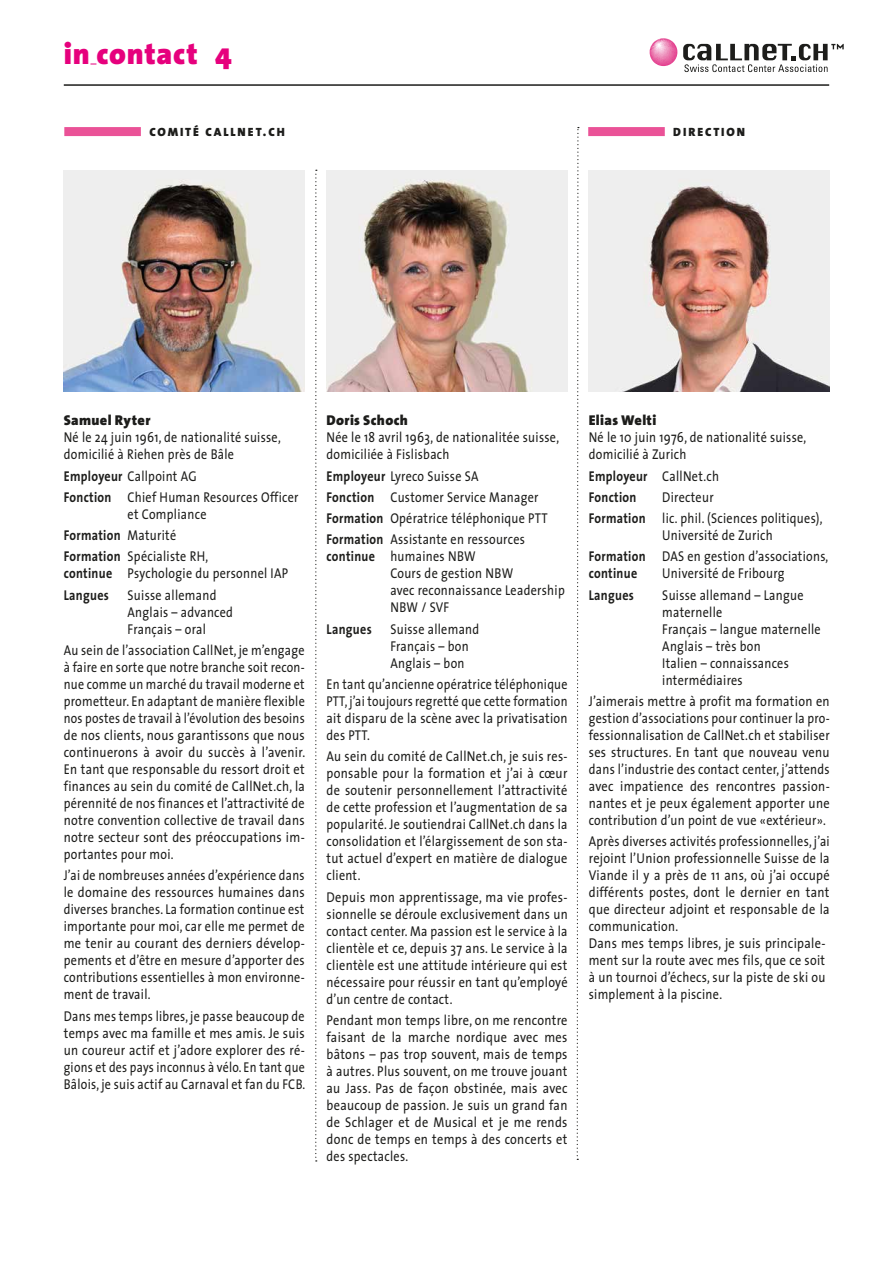
<style>
.page{position:relative;width:893px;height:1263px;background:#fff}
.page>*{position:absolute;margin:0;border:0;box-sizing:border-box;transform-origin:0 0}
.t1{font:900 30px "The Sans";letter-spacing:.025em;color:#e6007d}
.t2{font:14.25px/17px "The Sans";letter-spacing:.025em;color:#1d1d1b;scale:.85 1}
.t3{font:14.25px/17px "The Sans";letter-spacing:.025em;color:#1d1d1b;text-align:justify;scale:.87 1}
.t4{font:14.25px/17px "The Sans";letter-spacing:.025em;color:#1d1d1b;text-align:justify;scale:.84 1}
.t5{font:14.25px/17px "The Sans";letter-spacing:.025em;color:#1d1d1b;text-align:justify;scale:.86 1}
.t6{font:700 14.25px/21.3px "The Sans";letter-spacing:.025em;color:#1d1d1b;scale:.85 1}
.t7{font:900 14.25px "The Sans";letter-spacing:.025em;color:#1d1d1b}
.t8{font:12px "The Sans Black Caps";letter-spacing:.16em;color:#1d1d1b}
.s1{font-weight:700}
.s2{font-weight:400}
</style>
<div class="page">
<svg style="left:650px;top:38px;width:27px;height:28px"></svg>
<svg style="left:683px;top:44px;width:161px;height:28px"></svg>
<hr style="left:64px;top:84px;width:765px;height:2px;background:#1d1d1b">
<div style="left:64px;top:127px;width:77px;height:9px;background:#ea5297"></div>
<div style="left:588px;top:127px;width:77px;height:9px;background:#ea5297"></div>
<img style="left:326px;top:170px;width:241px;height:221px">
<img style="left:588px;top:170px;width:241px;height:221px">
<img style="left:64px;top:170px;width:241px;height:221px">
<svg style="left:315px;top:170px;width:2px;height:991px"></svg>
<svg style="left:576px;top:127px;width:3px;height:1033px"></svg>
<h1 class="t1" style="left:64px;top:28px;width:170px">in contact 4</h1>
<p class="t8" style="left:149px;top:122px;width:137px">COMITÉ CALLNET.CH</p>
<p class="t8" style="left:673px;top:122px;width:73px">DIRECTION</p>
<p class="t7" style="left:64px;top:408px;width:88px">Samuel Ryter</p>
<p class="t2" style="left:64px;top:428px;width:257px">Né le 24 juin 1961, de nationalité suisse, domicilié à Riehen près de Bâle</p>
<p class="t2" style="left:64px;top:465px;width:278px;line-height:21.3px"><span class="s1">Employeur</span> Callpoint AG<br><span class="s1">Fonction</span> Chief Human Resources Officer</p>
<p class="t2" style="left:64px;top:503px;width:172px;line-height:21.3px;text-indent:64px">et Compliance<br><span class="s1">Formation</span> Maturité<br><span class="s1">Formation</span> Spécialiste RH,</p>
<p class="t2" style="left:64px;top:562px;width:265px;line-height:21.3px"><span class="s1">continue</span> Psychologie du personnel IAP<br><span class="s1">Langues</span></p>
<p class="t2" style="left:128px;top:586px;width:126px">Suisse allemand<br>Anglais – advanced<br>Français – oral</p>
<p class="t2" style="left:64px;top:641px;width:286px;text-align:justify">Au sein de l’association CallNet, je m’engage à faire en sorte que notre branche soit recon&shy;nue comme un marché du travail moderne et prometteur. En adaptant de manière flexible nos postes de travail à l’évolution des besoins de nos clients, nous garantissons que nous continuerons à avoir du succès à l’avenir.<br>En tant que responsable du ressort droit et finances au sein du comité de CallNet.ch, la pérennité de nos finances et l’attractivité de notre convention collective de travail dans notre secteur sont des préoccupations im&shy;portantes pour moi.</p>
<p class="t4" style="left:64px;top:866px;width:288px">J’ai de nombreuses années d’expérience dans le domaine des ressources humaines dans diverses branches. La formation continue est importante pour moi, car elle me permet de me tenir au courant des derniers dévelop&shy;pements et d’être en mesure d’apporter des contributions essentielles à mon environne&shy;ment de travail.</p>
<p class="t4" style="left:64px;top:1007px;width:289px">Dans mes temps libres, je passe beaucoup de temps avec ma famille et mes amis. Je suis un coureur actif et j’adore explorer des ré&shy;gions et des pays inconnus à vélo. En tant que Bâlois, je suis actif au Carnaval et fan du FCB.</p>
<p class="t7" style="left:327px;top:408px;width:83px">Doris Schoch</p>
<p class="t2" style="left:327px;top:428px;width:275px">Née le 18 avril 1963, de nationalitée suisse, domiciliée à Fislisbach</p>
<p class="t2" style="left:327px;top:465px;width:262px;line-height:21.3px"><span class="s1">Employeur</span> Lyreco Suisse SA<br><span class="s1">Fonction</span> Customer Service Manager <span class="s1">Formation</span> Opératrice téléphonique PTT <span class="s1">Formation</span> Assistante en ressources</p>
<p class="t2" style="left:390px;top:548px;width:207px;text-indent:-64px"><span class="s1">continue</span> humaines NBW<br>Cours de gestion NBW<br>avec reconnaissance Leadership<br>NBW / SVF</p>
<p class="t6" style="left:327px;top:618px;width:55px">Langues</p>
<p class="t2" style="left:390px;top:620px;width:106px">Suisse allemand<br>Français – bon<br>Anglais – bon</p>
<p class="t4" style="left:327px;top:675px;width:288px">En tant qu’ancienne opératrice téléphonique PTT, j’ai toujours regretté que cette formation ait disparu de la scène avec la privatisation des PTT.</p>
<p class="t5" style="left:327px;top:747px;width:282px">Au sein du comité de CallNet.ch, je suis res&shy;ponsable pour la formation et j’ai à cœur de soutenir personnellement l’attractivité de cette profession et l’augmentation de sa popularité. Je soutiendrai CallNet.ch dans la consolidation et l’élargissement de son sta&shy;tut actuel d’expert en matière de dialogue client.</p>
<p class="t3" style="left:327px;top:888px;width:279px">Depuis mon apprentissage, ma vie profes&shy;sionnelle se déroule exclusivement dans un contact center. Ma passion est le service à la clientèle et ce, depuis 37 ans. Le service à la clientèle est une attitude intérieure qui est nécessaire pour réussir en tant qu’employé d’un centre de contact.</p>
<p class="t3" style="left:327px;top:1011px;width:278px">Pendant mon temps libre, on me rencontre faisant de la marche nordique avec mes bâtons – pas trop souvent, mais de temps à autres. Plus souvent, on me trouve jouant au Jass. Pas de façon obstinée, mais avec beaucoup de passion. Je suis un grand fan de Schlager et de Musical et je me rends donc de temps en temps à des concerts et des spectacles.</p>
<p class="t7" style="left:589px;top:408px;width:69px">Elias Welti</p>
<p class="t2" style="left:589px;top:428px;width:257px">Né le 10 juin 1976, de nationalité suisse, domicilié à Zurich</p>
<p class="t6" style="left:589px;top:465px;width:155px">Employeur <span class="s2">CallNet.ch<br></span>Fonction</p>
<p class="t2" style="left:589px;top:486px;width:277px;line-height:21.3px;text-indent:73px">Directeur<br><span class="s1">Formation</span> lic. phil. (Sciences politiques),</p>
<p class="t2" style="left:589px;top:524px;width:283px;line-height:21.3px;text-indent:73px">Université de Zurich<br><span class="s1">Formation</span> DAS en gestion d’associations,</p>
<p class="t6" style="left:589px;top:562px;width:59px">continue</p>
<p class="t2" style="left:662px;top:565px;width:145px">Université de Fribourg</p>
<p class="t6" style="left:589px;top:584px;width:55px">Langues</p>
<p class="t2" style="left:662px;top:586px;width:188px">Suisse allemand – Langue maternelle<br>Français – langue maternelle<br>Anglais – très bon<br>Italien – connaissances intermédiaires</p>
<p class="t3" style="left:589px;top:692px;width:279px">J’aimerais mettre à profit ma formation en gestion d’associations pour continuer la pro&shy;fessionnalisation de CallNet.ch et stabiliser ses structures. En tant que nouveau venu dans l’industrie des contact center, j’attends avec impatience des rencontres passion&shy;nantes et je peux également apporter une contribution d’un point de vue «extérieur».</p>
<p class="t2" style="left:589px;top:832px;width:285px">Après diverses activités professionnelles, j’ai rejoint l’Union professionnelle Suisse de la Viande il y a près de 11 ans, où j’ai occupé différents postes, dont le dernier en tant que directeur adjoint et responsable de la communication.<br>Dans mes temps libres, je suis principale&shy;ment sur la route avec mes fils, que ce soit à un tournoi d’échecs, sur la piste de ski ou simplement à la piscine.</p>
</div>
